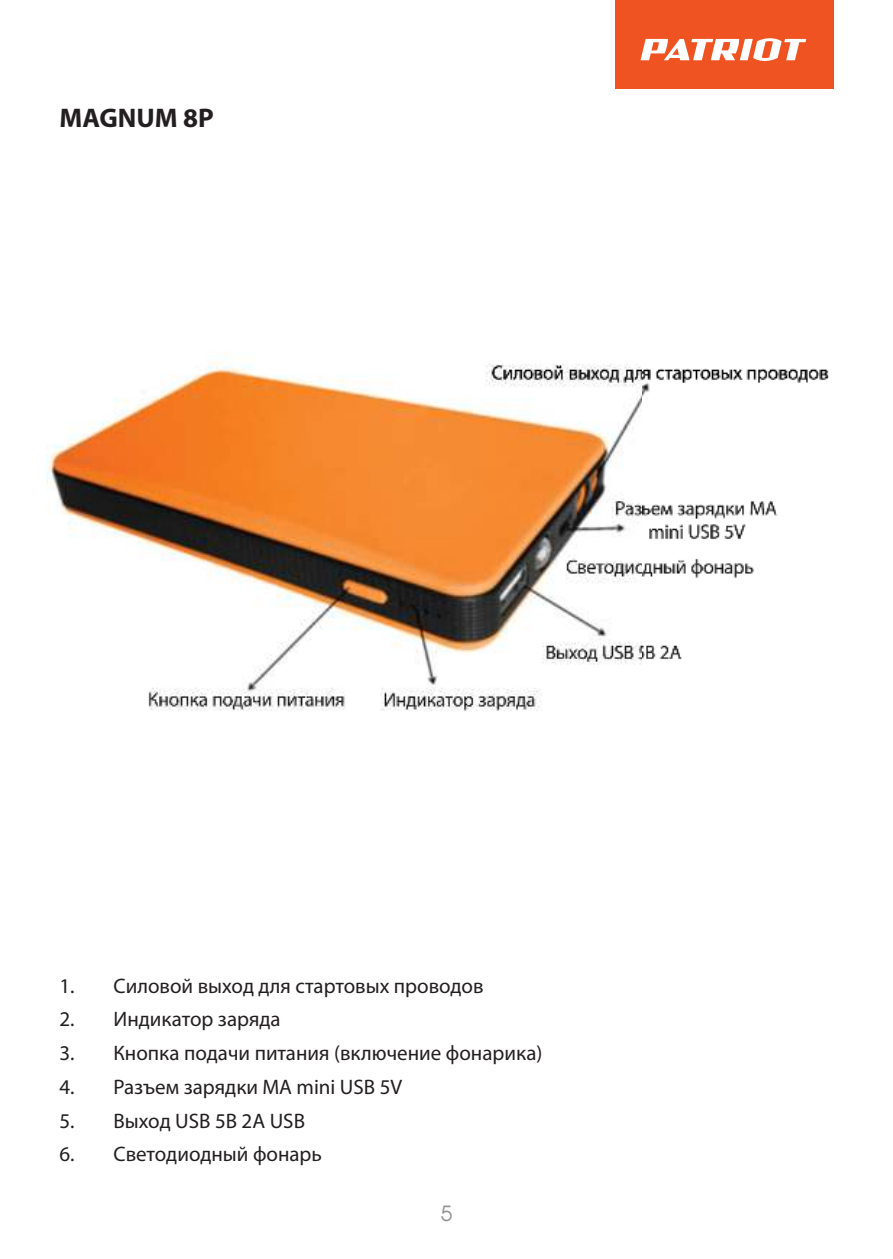
<style>
.page{position:relative;width:893px;height:1259px;background:#fff}
.page>*{position:absolute;margin:0;border:0;box-sizing:border-box;transform-origin:0 0}
.t1{font:700 27px "Myriad Pro";color:#231f20}
.t2{font:21px "Myriad Pro";color:#231f20}
.t3{font:21px "AG Avant Garde Cyr";color:#939598}
</style>
<div class="page">
<div style="left:615px;top:0;width:218px;height:89px;background:#f05322"></div>
<svg style="left:640px;top:38px;width:166px;height:23px"></svg>
<img style="left:47px;top:353px;width:782px;height:358px">
<p class="t1" style="left:60px;top:104px;width:156px">MAGNUM 8P</p>
<p class="t2" style="left:60px;top:978px;width:426px">1. Силовой выход для стартовых проводов</p>
<p class="t2" style="left:60px;top:1011px;width:223px">2. Индикатор заряда</p>
<p class="t2" style="left:60px;top:1045px;width:484px">3. Кнопка подачи питания (включение фонарика)</p>
<p class="t2" style="left:60px;top:1079px;width:344px">4. Разъем зарядки МА mini USB 5V</p>
<p class="t2" style="left:60px;top:1112px;width:247px">5. Выход USB 5В 2А USB</p>
<p class="t2" style="left:60px;top:1146px;width:264px">6. Светодиодный фонарь</p>
<p class="t3" style="left:441px;top:1201px;width:13px">5</p>
</div>
